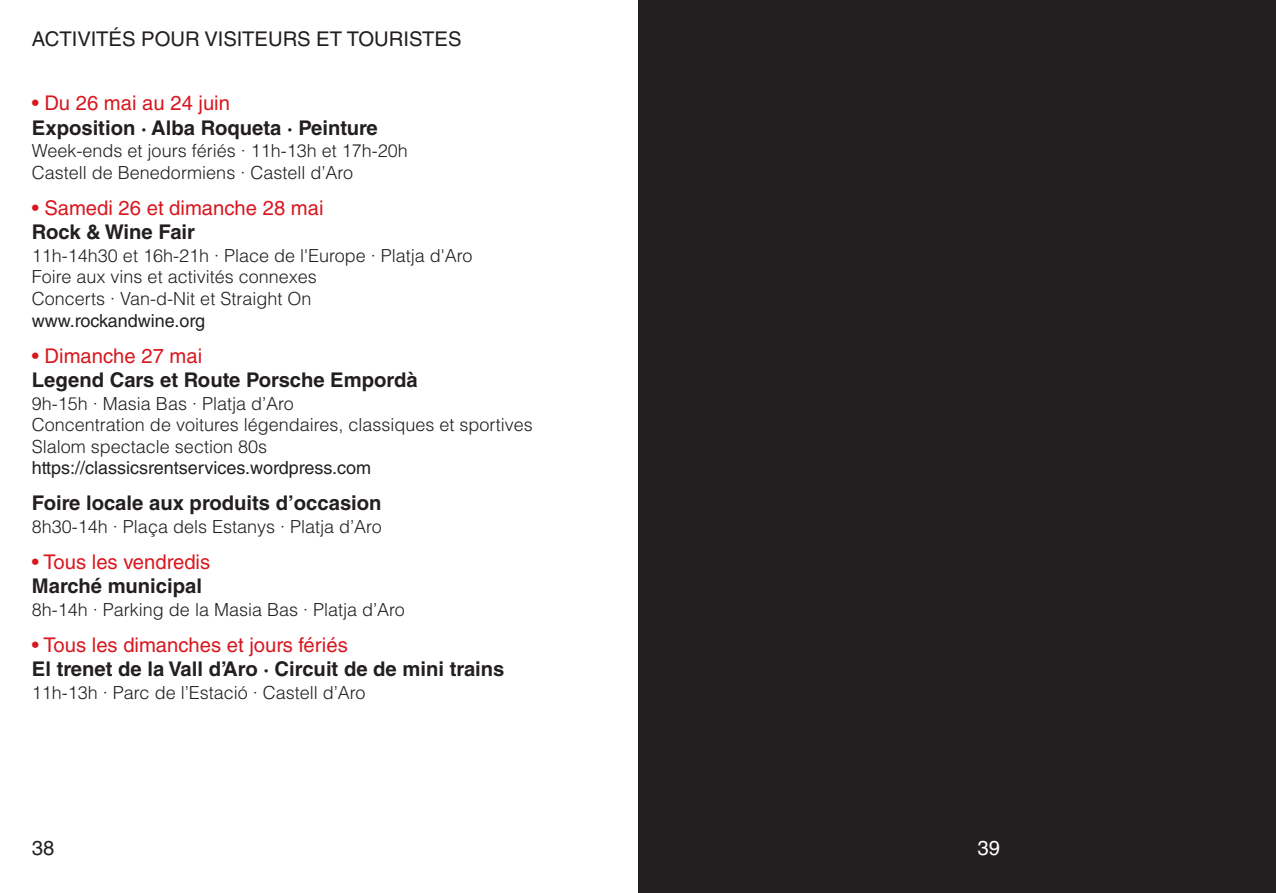
<style>
.page{position:relative;width:1276px;height:893px;background:#fff}
.page>*{position:absolute;margin:0;border:0;box-sizing:border-box;transform-origin:0 0}
.t1{font:700 20.25px "Helvetica LT Std";color:#231f20}
.t2{font:20.25px "Helvetica LT Std";color:#d8171f}
.t3{font:20.25px "Helvetica LT Std";color:#231f20}
.t4{font:20.25px "Helvetica LT Std";color:#fff}
.t5{font:300 18px/21.6px "Helvetica LT Std";color:#231f20}
.t6{font:18px "Helvetica LT Std";color:#231f20}
</style>
<div class="page">
<div style="left:638px;top:0;width:638px;height:893px;background:#231f20"></div>
<p class="t3" style="left:32px;top:32px;width:431px">ACTIVITÉS POUR VISITEURS ET TOURISTES</p>
<p class="t2" style="left:32px;top:96px;width:200px">• Du 26 mai au 24 juin</p>
<p class="t1" style="left:32px;top:120px;width:347px">Exposition · Alba Roqueta · Peinture</p>
<p class="t5" style="left:32px;top:142px;width:377px">Week-ends et jours fériés · 11h-13h et 17h-20h<br>Castell de Benedormiens · Castell d’Aro</p>
<p class="t2" style="left:32px;top:200px;width:293px">• Samedi 26 et dimanche 28 mai</p>
<p class="t1" style="left:32px;top:225px;width:165px">Rock &amp; Wine Fair</p>
<p class="t5" style="left:32px;top:246px;width:442px">11h-14h30 et 16h-21h · Place de l'Europe · Platja d'Aro<br>Foire aux vins et activités connexes<br>Concerts · Van-d-Nit et Straight On</p>
<p class="t6" style="left:32px;top:314px;width:175px">www.rockandwine.org</p>
<p class="t2" style="left:32px;top:348px;width:172px">• Dimanche 27 mai</p>
<p class="t1" style="left:32px;top:372px;width:387px">Legend Cars et Route Porsche Empordà</p>
<p class="t5" style="left:32px;top:394px;width:502px">9h-15h · Masia Bas · Platja d’Aro<br>Concentration de voitures légendaires, classiques et sportives<br>Slalom spectacle section 80s</p>
<p class="t6" style="left:32px;top:461px;width:341px">https://classicsrentservices.wordpress.com</p>
<p class="t1" style="left:32px;top:496px;width:351px">Foire locale aux produits d’occasion</p>
<p class="t5" style="left:32px;top:518px;width:351px">8h30-14h · Plaça dels Estanys · Platja d’Aro</p>
<p class="t2" style="left:32px;top:554px;width:180px">• Tous les vendredis</p>
<p class="t1" style="left:32px;top:579px;width:172px">Marché municipal</p>
<p class="t5" style="left:32px;top:600px;width:374px">8h-14h · Parking de la Masia Bas · Platja d’Aro</p>
<p class="t2" style="left:32px;top:637px;width:317px">• Tous les dimanches et jours fériés</p>
<p class="t1" style="left:32px;top:662px;width:474px">El trenet de la Vall d’Aro · Circuit de de mini trains</p>
<p class="t5" style="left:32px;top:683px;width:335px">11h-13h · Parc de l’Estació · Castell d’Aro</p>
<p class="t3" style="left:32px;top:841px;width:24px">38</p>
<p class="t4" style="left:977px;top:841px;width:24px">39</p>
</div>
